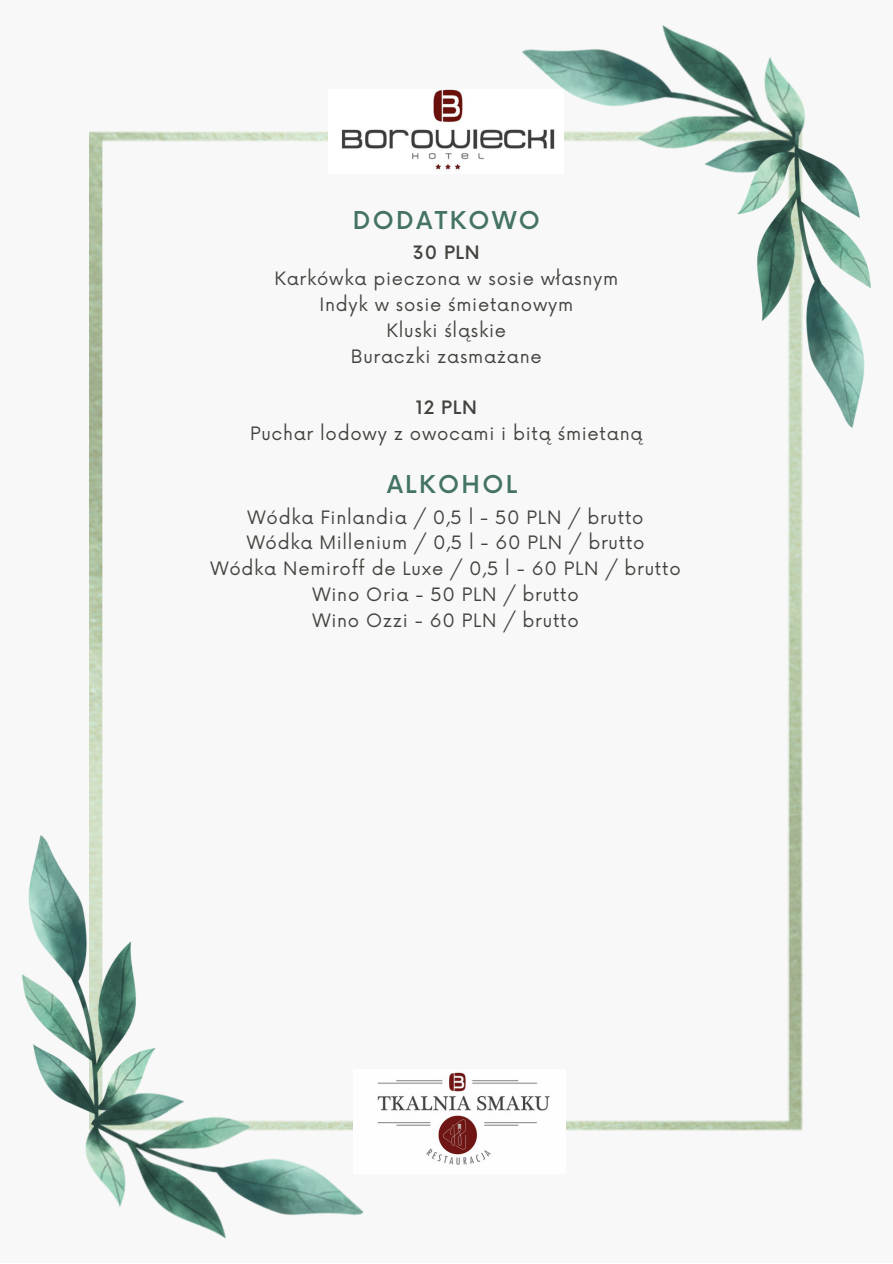
<style>
.page{position:relative;width:893px;height:1264px;background:#fff}
.page>*{position:absolute;margin:0;border:0;box-sizing:border-box;transform-origin:0 0}
.t1{font:500 24px "Now";letter-spacing:.1em;color:#447366}
.t2{font:18px/25.8px "Now";letter-spacing:.04em;color:#44433f;text-align:center}
.t3{font:500 18px "Now";letter-spacing:.04em;color:#44433f}
</style>
<div class="page">
<div style="left:0;top:0;width:892px;height:1262px;background:#f8f8f8"></div>
<img style="left:89px;top:132px;width:714px;height:998px">
<img style="left:23px;top:835px;width:132px;height:264px">
<img style="left:62px;top:1057px;width:310px;height:182px">
<img style="left:513px;top:25px;width:293px;height:183px">
<img style="left:737px;top:131px;width:133px;height:296px">
<img style="left:328px;top:90px;width:235px;height:83px">
<img style="left:353px;top:1069px;width:212px;height:104px">
<h1 class="t1" style="left:353px;top:207px;width:189px">DODATKOWO</h1>
<p class="t3" style="left:413px;top:243px;width:68px">30 PLN</p>
<p class="t2" style="left:274px;top:266px;width:345px">Karkówka pieczona w sosie własnym<br>Indyk w sosie śmietanowym<br>Kluski śląskie<br>Buraczki zasmażane</p>
<p class="t3" style="left:416px;top:398px;width:63px">12 PLN</p>
<p class="t2" style="left:250px;top:422px;width:394px">Puchar lodowy z owocami i bitą śmietaną</p>
<h1 class="t1" style="left:387px;top:471px;width:132px">ALKOHOL</h1>
<p class="t2" style="left:210px;top:505px;width:471px">Wódka Finlandia / 0,5 l - 50 PLN / brutto<br>Wódka Millenium / 0,5 l - 60 PLN / brutto<br>Wódka Nemiroff de Luxe / 0,5 l - 60 PLN / brutto Wino Oria - 50 PLN / brutto<br>Wino Ozzi - 60 PLN / brutto</p>
</div>
